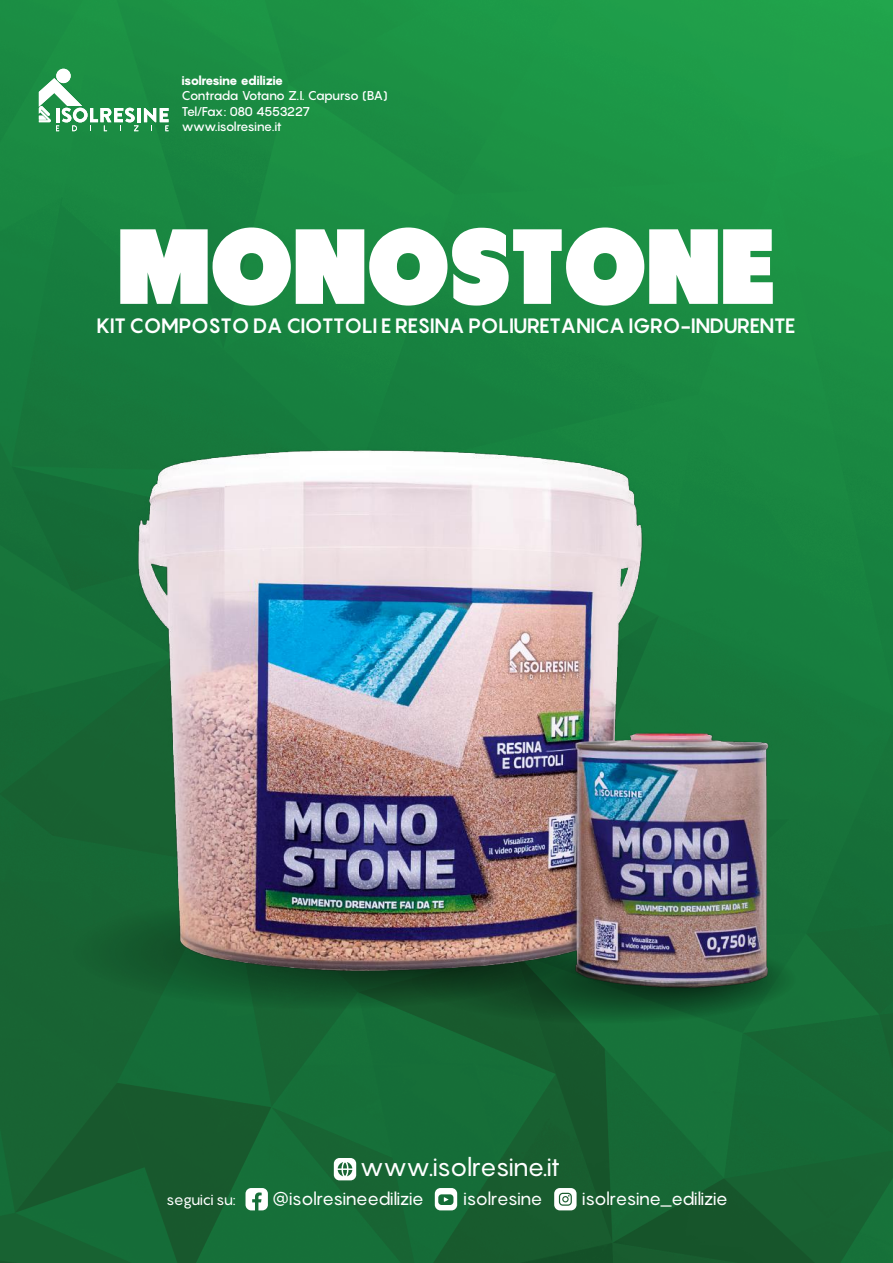
<style>
.page{position:relative;width:893px;height:1263px;background:#fff}
.page>*{position:absolute;margin:0;border:0;box-sizing:border-box;transform-origin:0 0}
.t1{font:106.5px "Tondu Beta";color:#fff}
.t2{font:25.5px "Pangram";letter-spacing:-.05em;color:#fff}
.t3{font:700 20.55px "Pangram";letter-spacing:-.04em;color:#fff}
.t4{font:18px "Pangram";letter-spacing:-.05em;color:#fff}
.t5{font:15px "Pangram";letter-spacing:-.05em;color:#fff}
.t6{font:500 12.6px/15.1px "Pangram";letter-spacing:-.075em;color:#fff}
.t7{font:800 12.6px "Pangram";letter-spacing:-.075em;color:#fff}
</style>
<div class="page">
<img style="left:0;top:0;width:893px;height:1263px">
<div style="left:56px;top:69px;width:15px;height:14px;background:#fff;border-radius:50%"></div>
<hr style="left:137px;top:108px;width:3px;height:14px;background:#fff">
<svg style="left:39px;top:78px;width:99px;height:53px"></svg>
<svg style="left:144px;top:108px;width:25px;height:23px"></svg>
<svg style="left:334px;top:1158px;width:22px;height:22px"></svg>
<svg style="left:554px;top:1188px;width:23px;height:22px"></svg>
<svg style="left:246px;top:1188px;width:22px;height:22px"></svg>
<svg style="left:435px;top:1188px;width:22px;height:22px"></svg>
<svg style="left:412px;top:935px;width:383px;height:88px"></svg>
<img style="left:98px;top:373px;width:725px;height:644px">
<p class="t7" style="left:182px;top:73px;width:103px">isolresine edilizie</p>
<p class="t6" style="left:182px;top:88px;width:208px">Contrada Votano Z.I. Capurso (BA)<br>Tel/Fax: 080 4553227 www.isolresine.it</p>
<h1 class="t1" style="left:118px;top:203px;width:659px">MONOSTONE</h1>
<h3 class="t3" style="left:96px;top:312px;width:701px">KIT COMPOSTO DA CIOTTOLI E RESINA POLIURETANICA IGRO-INDURENTE</h3>
<h2 class="t2" style="left:359px;top:1150px;width:202px">www.isolresine.it</h2>
<p class="t5" style="left:166px;top:1190px;width:71px">seguici su:</p>
<h3 class="t4" style="left:272px;top:1187px;width:154px">@isolresineedilizie</h3>
<h3 class="t4" style="left:463px;top:1187px;width:81px">isolresine</h3>
<h3 class="t4" style="left:582px;top:1187px;width:147px">isolresine_edilizie</h3>
</div>
